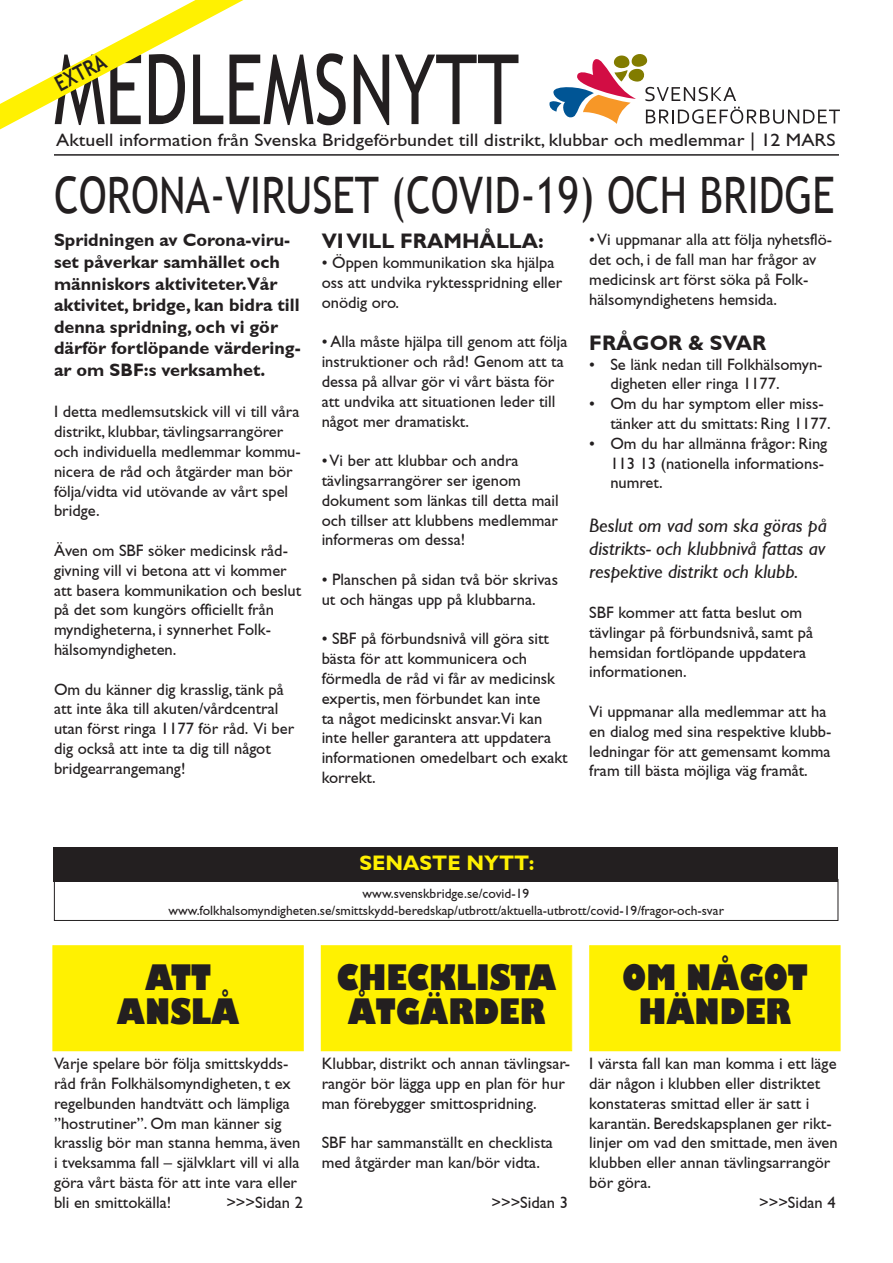
<style>
.page{position:relative;width:893px;height:1263px;background:#fff}
.page>*{position:absolute;margin:0;border:0;box-sizing:border-box;transform-origin:0 0}
.t1{font:97.2px "Trebuchet MS";color:#231f20;scale:.74 1}
.t2{font:50.4px "Trebuchet MS";color:#231f20;scale:.83 1}
.t3{font:800 34.2px/34.2px "Gill Sans";color:#231f20;text-align:center;scale:.83 1}
.t4{font:700 21.6px "Trebuchet MS";color:#231f20;scale:.83 1}
.t5{font:700 21px "Gill Sans Bridge";color:#231f20}
.t6{font:700 21px "Gill Sans Bridge";color:#fff101}
.t7{font:italic 19.5px/23.4px "Gill Sans Bridge";color:#231f20;text-align:justify}
.t8{font:700 18px/21.6px "Gill Sans Bridge";color:#231f20}
.t9{font:18px "Gill Sans Bridge";color:#231f20;scale:1.1 1}
.t10{font:16.5px/19.8px "Gill Sans Bridge";color:#231f20}
.t11{font:13.5px "Gill Sans Bridge";color:#231f20}
</style>
<div class="page">
<svg style="left:549px;top:54px;width:291px;height:70px"></svg>
<hr style="left:54px;top:154px;width:785px;height:2px;background:#231f20">
<svg style="left:0;top:0;width:243px;height:129px"></svg>
<div style="left:53px;top:847px;width:785px;height:34px;background:#231f20"></div>
<div style="left:321px;top:945px;width:251px;height:106px;background:#fff101"></div>
<div style="left:322px;top:946px;width:249px;height:104px;border:1px solid #fff101"></div>
<div style="left:589px;top:945px;width:252px;height:106px;background:#fff101"></div>
<div style="left:591px;top:946px;width:248px;height:104px;border:1px solid #fff101"></div>
<div style="left:52px;top:945px;width:252px;height:106px;background:#fff101"></div>
<div style="left:54px;top:946px;width:248px;height:104px;border:1px solid #fff101"></div>
<div style="left:54px;top:879px;width:784px;height:42px;border:1px solid #231f20"></div>
<p class="t4" style="left:50px;top:73px;width:67px;rotate:-28deg">EXTRA</p>
<p class="t1" style="left:54px;top:32px;width:630px">MEDLEMSNYTT</p>
<p class="t9" style="left:56px;top:129px;width:710px">Aktuell information från Svenska Bridgeförbundet till distrikt, klubbar och medlemmar | 12 MARS</p>
<p class="t2" style="left:54px;top:166px;width:942px">CORONA-VIRUSET (COVID-19) OCH BRIDGE</p>
<p class="t8" style="left:54px;top:229px;width:248px">Spridningen av Corona-viru&shy;set påverkar samhället och människors aktiviteter.Vår aktivitet, bridge, kan bidra till denna spridning, och vi gör därför fortlöpande värdering&shy;ar om SBF:s verksamhet.</p>
<p class="t10" style="left:54px;top:402px;width:248px">I detta medlemsutskick vill vi till våra distrikt, klubbar, tävlingsarrangörer och individuella medlemmar kommu&shy;nicera de råd och åtgärder man bör följa/vidta vid utövande av vårt spel bridge.</p>
<p class="t10" style="left:54px;top:541px;width:249px">Även om SBF söker medicinsk råd&shy;givning vill vi betona att vi kommer att basera kommunikation och beslut på det som kungörs officiellt från myndigheterna, i synnerhet Folk&shy;hälsomyndigheten.</p>
<p class="t10" style="left:54px;top:679px;width:242px">Om du känner dig krasslig, tänk på att inte åka till akuten/vårdcentral utan först ringa 1177 för råd. Vi ber dig också att inte ta dig till något bridgearrangemang!</p>
<p class="t5" style="left:322px;top:229px;width:224px">VI VILL FRAMHÅLLA:</p>
<p class="t10" style="left:322px;top:253px;width:242px">• Öppen kommunikation ska hjälpa oss att undvika ryktesspridning eller onödig oro.</p>
<p class="t10" style="left:322px;top:332px;width:247px">• Alla måste hjälpa till genom att följa instruktioner och råd! Genom att ta dessa på allvar gör vi vårt bästa för att undvika att situationen leder till något mer dramatiskt.</p>
<p class="t10" style="left:322px;top:451px;width:239px">• Vi ber att klubbar och andra tävlingsarrangörer ser igenom dokument som länkas till detta mail och tillser att klubbens medlemmar informeras om dessa!</p>
<p class="t10" style="left:322px;top:570px;width:238px">• Planschen på sidan två bör skrivas ut och hängas upp på klubbarna.</p>
<p class="t10" style="left:322px;top:629px;width:248px">• SBF på förbundsnivå vill göra sitt bästa för att kommunicera och förmedla de råd vi får av medicinsk expertis, men förbundet kan inte<br>ta något medicinskt ansvar.Vi kan inte heller garantera att uppdatera informationen omedelbart och exakt korrekt.</p>
<p class="t10" style="left:589px;top:230px;width:244px">• Vi uppmanar alla att följa nyhetsflö&shy;det och, i de fall man har frågor av medicinsk art först söka på Folk&shy;hälsomyndighetens hemsida.</p>
<p class="t5" style="left:589px;top:330px;width:179px">FRÅGOR &amp; SVAR</p>
<p class="t10" style="left:610px;top:354px;width:214px;text-indent:-21px">• Se länk nedan till Folkhälsomyn&shy;digheten eller ringa 1177.</p>
<p class="t10" style="left:610px;top:394px;width:222px;text-indent:-21px">• Om du har symptom eller miss&shy;tänker att du smittats: Ring 1177.</p>
<p class="t10" style="left:610px;top:433px;width:219px;text-indent:-21px">• Om du har allmänna frågor: Ring<br>113 13 (nationella informations&shy;numret.</p>
<p class="t7" style="left:589px;top:513px;width:239px">Beslut om vad som ska göras på distrikts- och klubbnivå fattas av respektive distrikt och klubb.</p>
<p class="t10" style="left:589px;top:603px;width:225px">SBF kommer att fatta beslut om tävlingar på förbundsnivå, samt på hemsidan fortlöpande uppdatera informationen.</p>
<p class="t10" style="left:589px;top:702px;width:244px">Vi uppmanar alla medlemmar att ha en dialog med sina respektive klubb&shy;ledningar för att gemensamt komma fram till bästa möjliga väg framåt.</p>
<p class="t6" style="left:359px;top:850px;width:176px">SENASTE NYTT:</p>
<p class="t11" style="left:363px;top:886px;width:168px">www.svenskbridge.se/covid-19</p>
<p class="t11" style="left:168px;top:903px;width:557px">www.folkhalsomyndigheten.se/smittskydd-beredskap/utbrott/aktuella-utbrott/covid-19/fragor-och-svar</p>
<p class="t3" style="left:117px;top:962px;width:149px">ATT<br>ANSLÅ</p>
<p class="t10" style="left:54px;top:1054px;width:248px">Varje spelare bör följa smittskydds&shy;råd från Folkhälsomyndigheten, t ex regelbunden handtvätt och lämpliga ”hostrutiner”. Om man känner sig krasslig bör man stanna hemma, även i tveksamma fall – självklart vill vi alla göra vårt bästa för att inte vara eller bli en smittokälla!</p>
<p class="t10" style="left:226px;top:1192px;width:78px">&gt;&gt;&gt;Sidan 2</p>
<p class="t3" style="left:337px;top:962px;width:266px">CHECKLISTA<br>ÅTGÄRDER</p>
<p class="t10" style="left:322px;top:1054px;width:250px">Klubbar, distrikt och annan tävlingsar&shy;rangör bör lägga upp en plan för hur man förebygger smittospridning.</p>
<p class="t10" style="left:322px;top:1133px;width:233px">SBF har sammanställt en checklista med åtgärder man kan/bör vidta.</p>
<p class="t10" style="left:491px;top:1192px;width:78px">&gt;&gt;&gt;Sidan 3</p>
<p class="t3" style="left:622px;top:962px;width:225px">OM NÅGOT<br>HÄNDER</p>
<p class="t10" style="left:589px;top:1054px;width:249px">I värsta fall kan man komma i ett läge</p>
<p class="t10" style="left:589px;top:1074px;width:232px">där någon i klubben eller distriktet</p>
<p class="t10" style="left:589px;top:1093px;width:222px">konstateras smittad eller är satt i</p>
<p class="t10" style="left:589px;top:1113px;width:244px">karantän. Beredskapsplanen ger rikt-</p>
<p class="t10" style="left:589px;top:1133px;width:250px">linjer om vad den smittade, men även</p>
<p class="t10" style="left:589px;top:1153px;width:243px">klubben eller annan tävlingsarrangör</p>
<p class="t10" style="left:589px;top:1173px;width:63px">bör göra.</p>
<p class="t10" style="left:759px;top:1192px;width:78px">&gt;&gt;&gt;Sidan 4</p>
</div>
